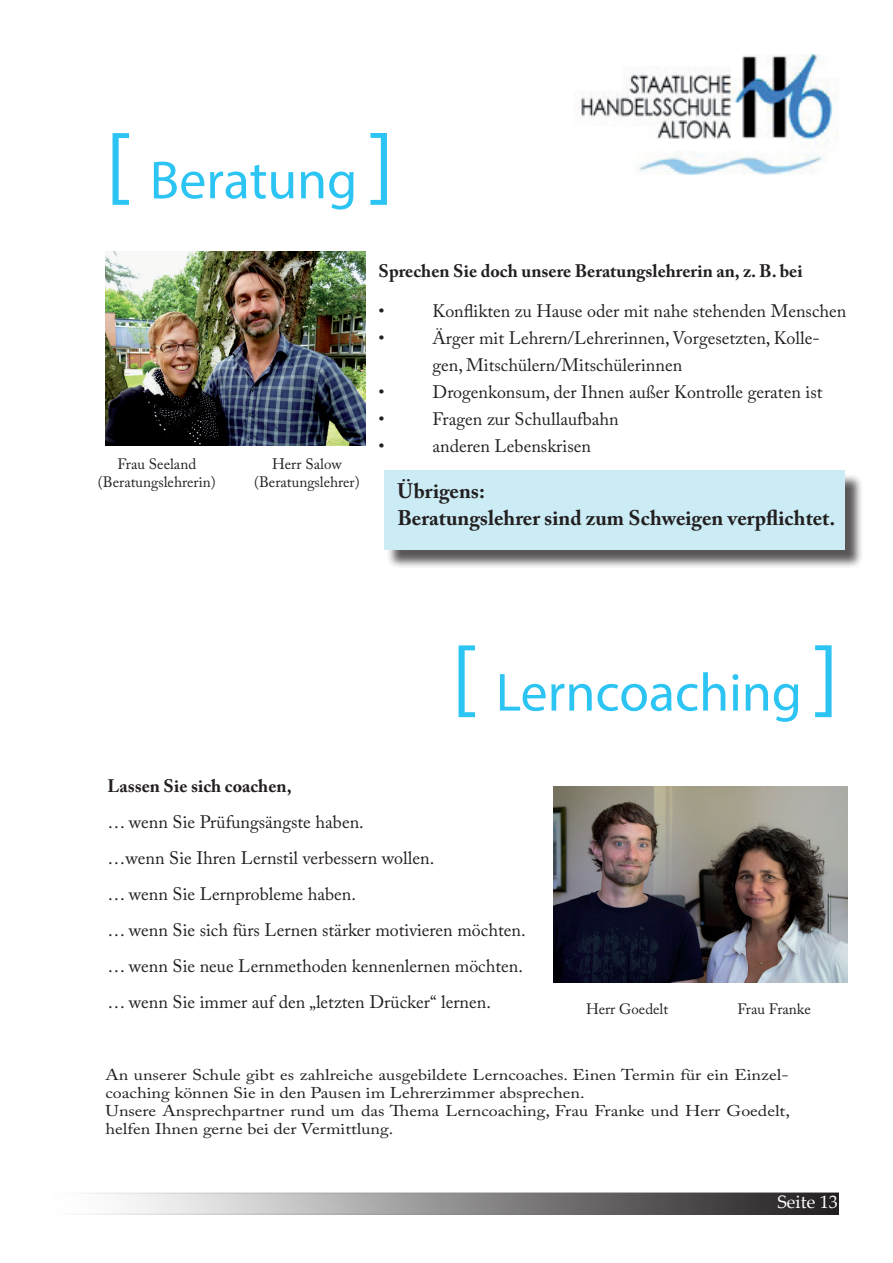
<style>
.page{position:relative;width:893px;height:1263px;background:#fff}
.page>*{position:absolute;margin:0;border:0;box-sizing:border-box;transform-origin:0 0}
.t1{font:54px "Myriad Pro";color:#2cc4f3}
.t2{font:700 21px/27px "Adobe Caslon Pro";color:#231f20}
.t3{font:18px/36px "Adobe Caslon Pro";color:#231f20}
.t4{font:700 18px "Adobe Caslon Pro";color:#231f20}
.t5{font:18px "Palatino Linotype";color:#fefefe}
.t6{font:15.6px/18px "Adobe Caslon Pro";color:#231f20;scale:1.16 1}
.t7{font:15px/18px "Adobe Caslon Pro";color:#231f20;text-align:center}
.s1{font-size:90px}
</style>
<div class="page">
<div style="left:55px;top:1193px;width:783px;height:21px;background:linear-gradient(to right,#fff,#201c1d)"></div>
<div style="left:54px;top:1192px;width:785px;height:23px;border:2px solid #231f20"></div>
<img style="left:579px;top:54px;width:260px;height:120px">
<div style="left:386px;top:473px;width:477px;height:96px;background:#231f20;opacity:.75"></div>
<div style="left:384px;top:470px;width:461px;height:80px;background:#cbebf5"></div>
<img style="left:106px;top:252px;width:259px;height:194px">
<img style="left:554px;top:786px;width:294px;height:197px">
<h1 class="t1" style="left:105px;top:147px;width:291px"><span class="s1">[</span> Beratung <span class="s1">]</span></h1>
<p class="t7" style="left:98px;top:454px;width:119px">Frau Seeland (Beratungslehrerin)</p>
<p class="t7" style="left:254px;top:454px;width:107px">Herr Salow (Beratungslehrer)</p>
<p class="t4" style="left:378px;top:260px;width:426px">Sprechen Sie doch unsere Beratungslehrerin an, z. B. bei</p>
<p class="t3" style="left:378px;top:293px;width:8px">•</p>
<p class="t3" style="left:432px;top:293px;width:415px">Konflikten zu Hause oder mit nahe stehenden Menschen</p>
<p class="t3" style="left:378px;top:320px;width:8px">•</p>
<p class="t3" style="left:432px;top:324px;width:389px;line-height:27px">Ärger mit Lehrern/Lehrerinnen, Vorgesetzten, Kolle&shy;gen, Mitschülern/Mitschülerinnen</p>
<p class="t3" style="left:378px;top:374px;width:8px">•</p>
<p class="t3" style="left:432px;top:374px;width:392px">Drogenkonsum, der Ihnen außer Kontrolle geraten ist</p>
<p class="t3" style="left:378px;top:401px;width:8px">•</p>
<p class="t3" style="left:432px;top:401px;width:188px">Fragen zur Schullaufbahn</p>
<p class="t3" style="left:378px;top:428px;width:8px">•</p>
<p class="t3" style="left:432px;top:428px;width:160px">anderen Lebenskrisen</p>
<p class="t2" style="left:397px;top:477px;width:439px">Übrigens:<br>Beratungslehrer sind zum Schweigen verpflichtet.</p>
<h1 class="t1" style="left:451px;top:659px;width:389px"><span class="s1">[</span> Lerncoaching <span class="s1">]</span></h1>
<p class="t4" style="left:108px;top:775px;width:186px">Lassen Sie sich coachen,</p>
<p class="t3" style="left:108px;top:804px;width:420px">… wenn Sie Prüfungsängste haben.<br>…wenn Sie Ihren Lernstil verbessern wollen.<br>… wenn Sie Lernprobleme haben.<br>… wenn Sie sich fürs Lernen stärker motivieren möchten. … wenn Sie neue Lernmethoden kennenlernen möchten. … wenn Sie immer auf den „letzten Drücker“ lernen.</p>
<p class="t7" style="left:586px;top:999px;width:84px">Herr Goedelt</p>
<p class="t7" style="left:737px;top:999px;width:75px">Frau Franke</p>
<p class="t6" style="left:106px;top:1066px;width:591px">An unserer Schule gibt es zahlreiche ausgebildete Lerncoaches. Einen Termin für ein Einzel&shy;coaching können Sie in den Pausen im Lehrerzimmer absprechen.<br>Unsere Ansprechpartner rund um das Thema Lerncoaching, Frau Franke und Herr Goedelt, helfen Ihnen gerne bei der Vermittlung.</p>
<p class="t5" style="left:777px;top:1189px;width:62px">Seite 13</p>
</div>
